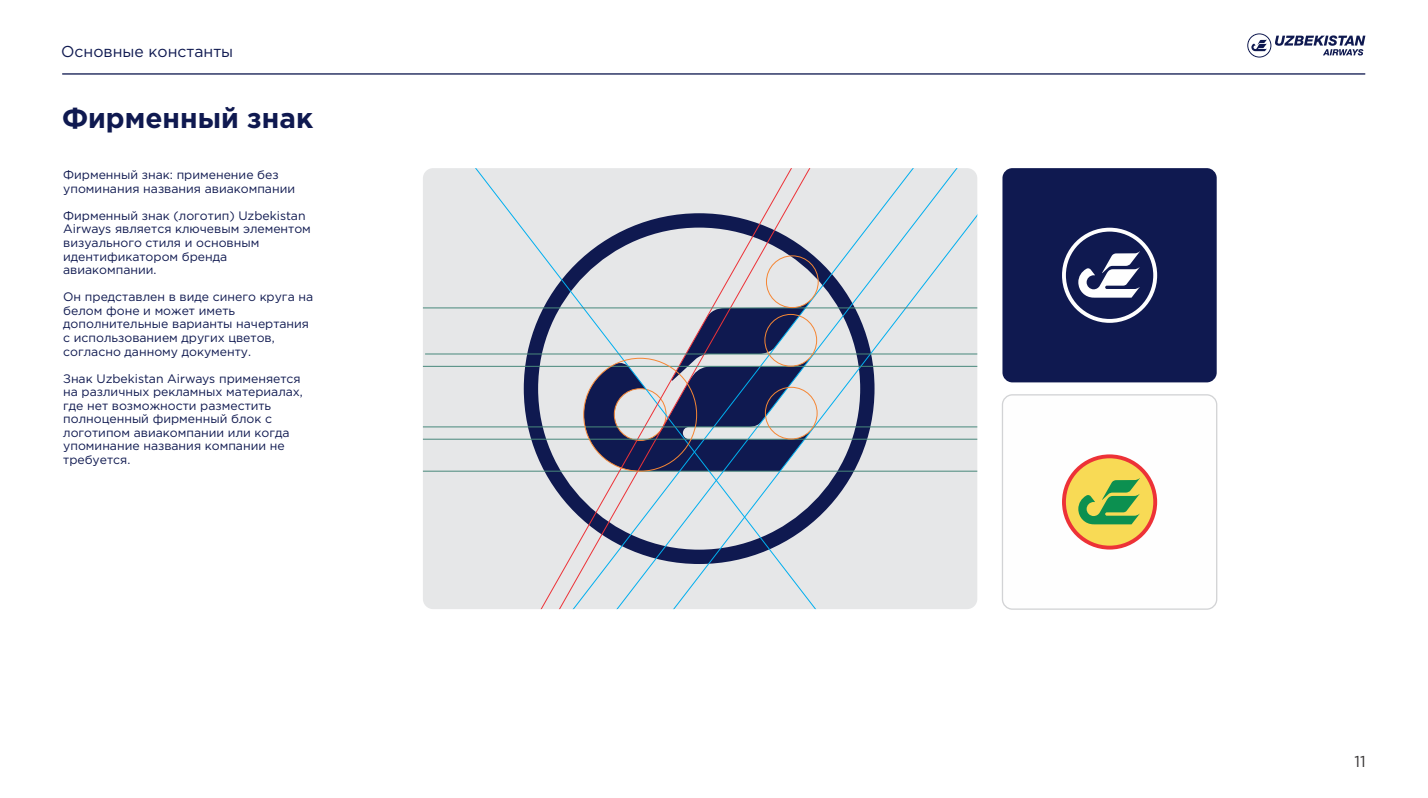
<style>
.page{position:relative;width:1428px;height:798px;background:#fff}
.page>*{position:absolute;margin:0;border:0;box-sizing:border-box;transform-origin:0 0}
.t1{font:700 28px "Gotham Pro";color:#0f1950}
.t2{font:15.75px "Gotham Pro";color:#0f1950}
.t3{font:15.75px "Gotham Pro";color:#373435}
.t4{font:12.25px/13.6px "Gotham Pro";color:#0f1950}
</style>
<div class="page">
<div style="left:856px;top:168px;width:121px;height:441px;background:#e6e7e8"></div>
<div style="left:423px;top:168px;width:433px;height:441px;background:#e6e7e8"></div>
<svg style="left:529px;top:168px;width:8px;height:441px;background:#afb3c2"></svg>
<svg style="left:537px;top:168px;width:316px;height:441px;background:#b4b7c4"></svg>
<hr style="left:423px;top:439px;width:554px;height:1px;background:#48887b">
<hr style="left:423px;top:366px;width:554px;height:1px;background:#48887b">
<hr style="left:423px;top:308px;width:554px;height:1px;background:#48887b">
<hr style="left:423px;top:427px;width:554px;height:1px;background:#48887b">
<hr style="left:425px;top:354px;width:552px;height:1px;background:#48887b">
<div style="left:765px;top:387px;width:52px;height:52px;border:1px solid #f58634;border-radius:50%"></div>
<div style="left:765px;top:314px;width:52px;height:52px;border:1px solid #f58634;border-radius:50%"></div>
<div style="left:766px;top:256px;width:52px;height:52px;border:1px solid #f58634;border-radius:50%"></div>
<hr style="left:62px;top:73px;width:1303px;height:2px;background:#0f1950">
<svg style="left:1247px;top:33px;width:118px;height:25px"></svg>
<div style="left:1002px;top:394px;width:215px;height:216px;background:#fefefe;border:1px solid #d2d3d5;border-radius:10px"></div>
<svg style="left:1062px;top:454px;width:95px;height:96px"></svg>
<div style="left:1002px;top:168px;width:215px;height:214px;background:#0f1950;border-radius:10px"></div>
<svg style="left:1062px;top:228px;width:95px;height:95px"></svg>
<p class="t2" style="left:61px;top:46px;width:174px">Основные константы</p>
<h1 class="t1" style="left:62px;top:108px;width:253px">Фирменный знак</h1>
<p class="t4" style="left:63px;top:169px;width:233px">Фирменный знак: применение без упоминания названия авиакомпании</p>
<p class="t4" style="left:63px;top:210px;width:249px">Фирменный знак (логотип) Uzbekistan<br>Airways является ключевым элементом визуального стиля и основным идентификатором бренда авиакомпании.</p>
<p class="t4" style="left:63px;top:291px;width:251px">Он представлен в виде синего круга на белом фоне и может иметь дополнительные варианты начертания с использованием других цветов, согласно данному документу.</p>
<p class="t4" style="left:63px;top:372px;width:241px">Знак Uzbekistan Airways применяется на различных рекламных материалах, где нет возможности разместить полноценный фирменный блок с логотипом авиакомпании или когда упоминание названия компании не требуется.</p>
<p class="t3" style="left:1354px;top:756px;width:13px">11</p>
</div>
